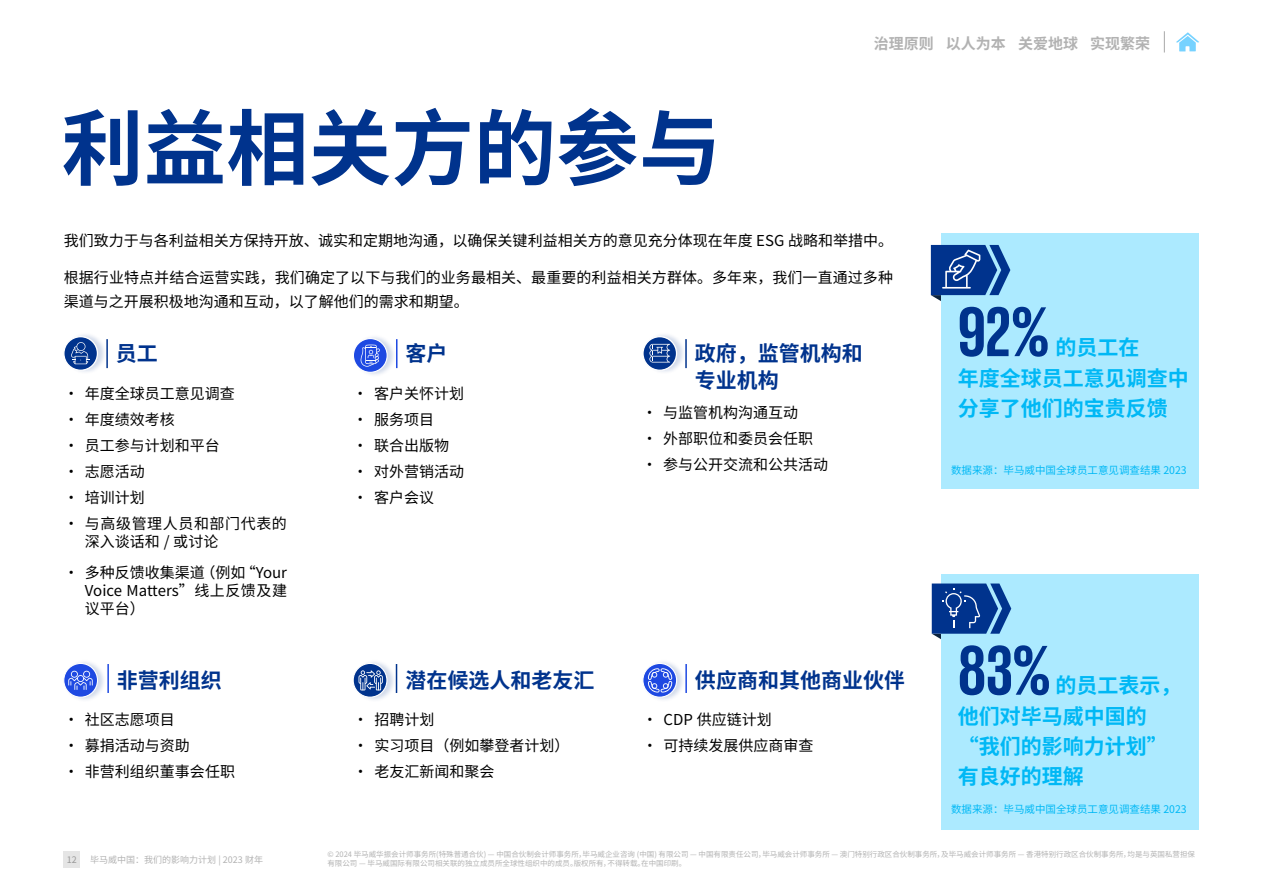
<style>
.page{position:relative;width:1263px;height:893px;background:#fff}
.page>*{position:absolute;margin:0;border:0;box-sizing:border-box;transform-origin:0 0}
.t1{font:700 82.5px "Noto Sans CJ Ksc";color:#00338d}
.t2{font:700 72px "KPMG";color:#00338d}
.t3{font:700 21px/30px "Noto Sans CJ Ksc";color:#00b8f5}
.t4{font:700 21px/27px "Noto Sans CJ Ksc";color:#00338d}
.t5{font:15px/26px "Noto Sans CJ Ksc";color:#000}
.t6{font:700 15px "Noto Sans CJ Ksc";color:#b2b2b2}
.t7{font:10.5px "Noto Sans CJ Ksc";color:#00b8f5}
.t8{font:9px "Noto Sans CJ Ksc";color:#b2b2b2}
.t9{font:9px "Noto Sans CJ Ksc";color:#989898}
.t10{font:7.5px/9px "Noto Sans CJ Ksc";color:#b2b2b2}
</style>
<div class="page">
<div style="left:64px;top:851px;width:16px;height:16px;background:#e5e5e5"></div>
<svg style="left:1176px;top:32px;width:23px;height:19px"></svg>
<svg style="left:1164px;top:31px;width:1px;height:22px"></svg>
<div style="left:941px;top:234px;width:258px;height:255px;background:#aceaff"></div>
<div style="left:941px;top:574px;width:258px;height:255px;background:#aceaff"></div>
<div style="left:65px;top:333px;width:42px;height:42px;background:#00338d;opacity:.18"></div>
<svg style="left:64px;top:337px;width:33px;height:33px"></svg>
<div style="left:63px;top:336px;width:35px;height:35px;border:1px solid #fff;border-radius:50%"></div>
<div style="left:644px;top:333px;width:42px;height:42px;background:#00338d;opacity:.18"></div>
<svg style="left:643px;top:337px;width:33px;height:33px"></svg>
<div style="left:642px;top:336px;width:35px;height:35px;border:1px solid #fff;border-radius:50%"></div>
<div style="left:353px;top:659px;width:42px;height:42px;background:#00338d;opacity:.18"></div>
<svg style="left:353px;top:663px;width:34px;height:34px"></svg>
<div style="left:353px;top:663px;width:34px;height:35px;border:1px solid #fff;border-radius:50%"></div>
<div style="left:353px;top:334px;width:42px;height:42px;background:#00338d;opacity:.18"></div>
<svg style="left:353px;top:339px;width:34px;height:33px"></svg>
<div style="left:353px;top:338px;width:35px;height:35px;border:1px solid #fff;border-radius:50%"></div>
<div style="left:64px;top:659px;width:42px;height:42px;background:#00338d;opacity:.18"></div>
<svg style="left:64px;top:663px;width:34px;height:34px"></svg>
<div style="left:63px;top:663px;width:35px;height:35px;border:1px solid #fff;border-radius:50%"></div>
<div style="left:643px;top:659px;width:42px;height:42px;background:#00338d;opacity:.18"></div>
<svg style="left:643px;top:663px;width:34px;height:34px"></svg>
<div style="left:642px;top:663px;width:35px;height:35px;border:1px solid #fff;border-radius:50%"></div>
<hr style="left:106px;top:339px;width:2px;height:29px;background:#00338d">
<svg style="left:396px;top:664px;width:1px;height:29px"></svg>
<hr style="left:685px;top:339px;width:2px;height:29px;background:#00338d">
<svg style="left:396px;top:339px;width:1px;height:29px"></svg>
<hr style="left:685px;top:664px;width:2px;height:29px;background:#1e49e2">
<hr style="left:107px;top:664px;width:2px;height:29px;background:#1e49e2">
<svg style="left:931px;top:245px;width:79px;height:56px"></svg>
<svg style="left:932px;top:583px;width:79px;height:56px"></svg>
<svg style="left:71px;top:342px;width:18px;height:22px"></svg>
<svg style="left:361px;top:345px;width:19px;height:22px"></svg>
<svg style="left:649px;top:344px;width:21px;height:19px"></svg>
<svg style="left:648px;top:668px;width:24px;height:24px"></svg>
<svg style="left:358px;top:670px;width:25px;height:20px"></svg>
<svg style="left:68px;top:671px;width:25px;height:19px"></svg>
<h1 class="t1" style="left:61px;top:102px;width:662px">利益相关方的参与</h1>
<p class="t6" style="left:874px;top:35px;width:278px">治理原则 以人为本 关爱地球 实现繁荣</p>
<p class="t5" style="left:64px;top:228px;width:831px">我们致力于与各利益相关方保持开放、诚实和定期地沟通，以确保关键利益相关方的意见充分体现在年度 ESG 战略和举措中。</p>
<p class="t5" style="left:64px;top:265px;width:831px;line-height:24px">根据行业特点并结合运营实践，我们确定了以下与我们的业务最相关、最重要的利益相关方群体。多年来，我们一直通过多种渠道与之开展积极地沟通和互动，以了解他们的需求和期望。</p>
<h3 class="t4" style="left:116px;top:341px;width:43px">员工</h3>
<p class="t5" style="left:64px;top:381px;width:225px">・年度全球员工意见调查<br>・年度绩效考核<br>・员工参与计划和平台<br>・志愿活动<br>・培训计划<br>・与高级管理人员和部门代表的</p>
<p class="t5" style="left:64px;top:527px;width:225px;line-height:30.8px;text-indent:21px">深入谈话和 / 或讨论<br>・多种反馈收集渠道（例如“Your</p>
<p class="t5" style="left:85px;top:582px;width:204px;line-height:18px">Voice Matters”线上反馈及建议平台）</p>
<h3 class="t4" style="left:406px;top:341px;width:43px">客户</h3>
<p class="t5" style="left:353px;top:381px;width:113px">・客户关怀计划・服务项目<br>・联合出版物・对外营销活动・客户会议</p>
<h3 class="t4" style="left:695px;top:341px;width:169px">政府，监管机构和专业机构</h3>
<p class="t5" style="left:642px;top:400px;width:188px">・与监管机构沟通互动<br>・外部职位和委员会任职・参与公开交流和公共活动</p>
<h3 class="t4" style="left:117px;top:667px;width:106px">非营利组织</h3>
<h3 class="t4" style="left:695px;top:667px;width:212px">供应商和其他商业伙伴</h3>
<h3 class="t4" style="left:405px;top:667px;width:190px">潜在候选人和老友汇</h3>
<p class="t5" style="left:64px;top:707px;width:173px">・社区志愿项目<br>・募捐活动与资助<br>・非营利组织董事会任职</p>
<p class="t5" style="left:642px;top:707px;width:173px">・ CDP 供应链计划<br>・可持续发展供应商审查</p>
<p class="t5" style="left:353px;top:707px;width:218px">・招聘计划<br>・实习项目（例如攀登者计划）・老友汇新闻和聚会</p>
<h2 class="t2" style="left:958px;top:296px;width:93px">92%</h2>
<h3 class="t3" style="left:1055px;top:332px;width:85px">的员工在</h3>
<h3 class="t3" style="left:958px;top:363px;width:232px">年度全球员工意见调查中分享了他们的宝贵反馈</h3>
<p class="t7" style="left:951px;top:464px;width:237px">数据来源：毕马威中国全球员工意见调查结果 2023</p>
<h2 class="t2" style="left:958px;top:634px;width:95px">83%</h2>
<h3 class="t3" style="left:1055px;top:671px;width:127px">的员工表示，</h3>
<h3 class="t3" style="left:958px;top:702px;width:211px">他们对毕马威中国的“我们的影响力计划”有良好的理解</h3>
<p class="t7" style="left:951px;top:803px;width:237px">数据来源：毕马威中国全球员工意见调查结果 2023</p>
<p class="t9" style="left:67px;top:854px;width:11px">12</p>
<p class="t8" style="left:90px;top:854px;width:174px">毕马威中国：我们的影响力计划 | 2023 财年</p>
<p class="t10" style="left:327px;top:850px;width:869px">© 2024 毕马威华振会计师事务所(特殊普通合伙) — 中国合伙制会计师事务所，毕马威企业咨询 (中国) 有限公司 — 中国有限责任公司，毕马威会计师事务所 — 澳门特别行政区合伙制事务所，及毕马威会计师事务所 — 香港特别行政区合伙制事务所，均是与英国私营担保有限公司 — 毕马威国际有限公司相关联的独立成员所全球性组织中的成员。版权所有，不得转载。在中国印刷。</p>
</div>
